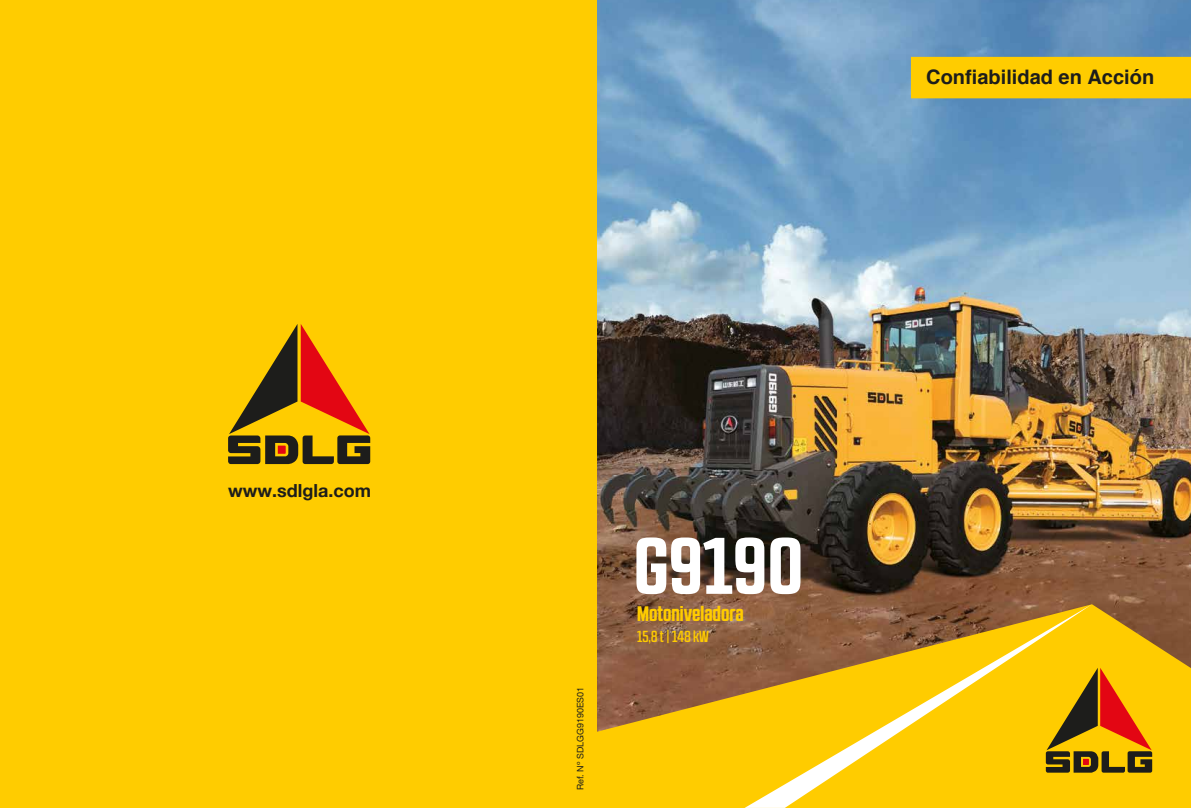
<style>
.page{position:relative;width:1191px;height:808px;background:#fff}
.page>*{position:absolute;margin:0;border:0;box-sizing:border-box;transform-origin:0 0}
.t1{font:700 80px "RB No 2.1 a";letter-spacing:.02em;color:#fff}
.t2{font:700 21px "RB No 2.1 a";color:#fc0}
.t3{font:700 20px "Helvetica";color:#1d1d1b}
.t4{font:700 18px "Helvetica Neue";color:#1d1d1b}
.t5{font:500 16px "RB No 2.1 a";color:#fc0}
.t6{font:9px "Helvetica Neue";color:#1d1d1b}
</style>
<div class="page">
<img style="left:596px;top:0;width:595px;height:604px">
<svg style="left:596px;top:604px;width:595px;height:204px;background:#cc9b1c"></svg>
<svg style="left:1092px;top:668px;width:60px;height:105px;background:#d07e09"></svg>
<svg style="left:744px;top:604px;width:348px;height:204px;background:#deb11d"></svg>
<div style="left:0;top:0;width:596px;height:808px;background:#fc0"></div>
<svg style="left:228px;top:324px;width:142px;height:140px"></svg>
<div style="left:911px;top:57px;width:280px;height:41px;background:#fc0"></div>
<p class="t4" style="left:228px;top:476px;width:144px">www.sdlgla.com</p>
<p class="t3" style="left:926px;top:61px;width:229px">Confiabilidad en Acción</p>
<p class="t6" style="left:575px;top:790px;width:105px;rotate:-90deg">Ref. Nº SDLGG9190ES01</p>
<h1 class="t1" style="left:634px;top:519px;width:170px">G9190</h1>
<p class="t2" style="left:637px;top:601px;width:108px">Motoniveladora</p>
<p class="t5" style="left:637px;top:627px;width:73px">15,8 t | 148 kW</p>
</div>
